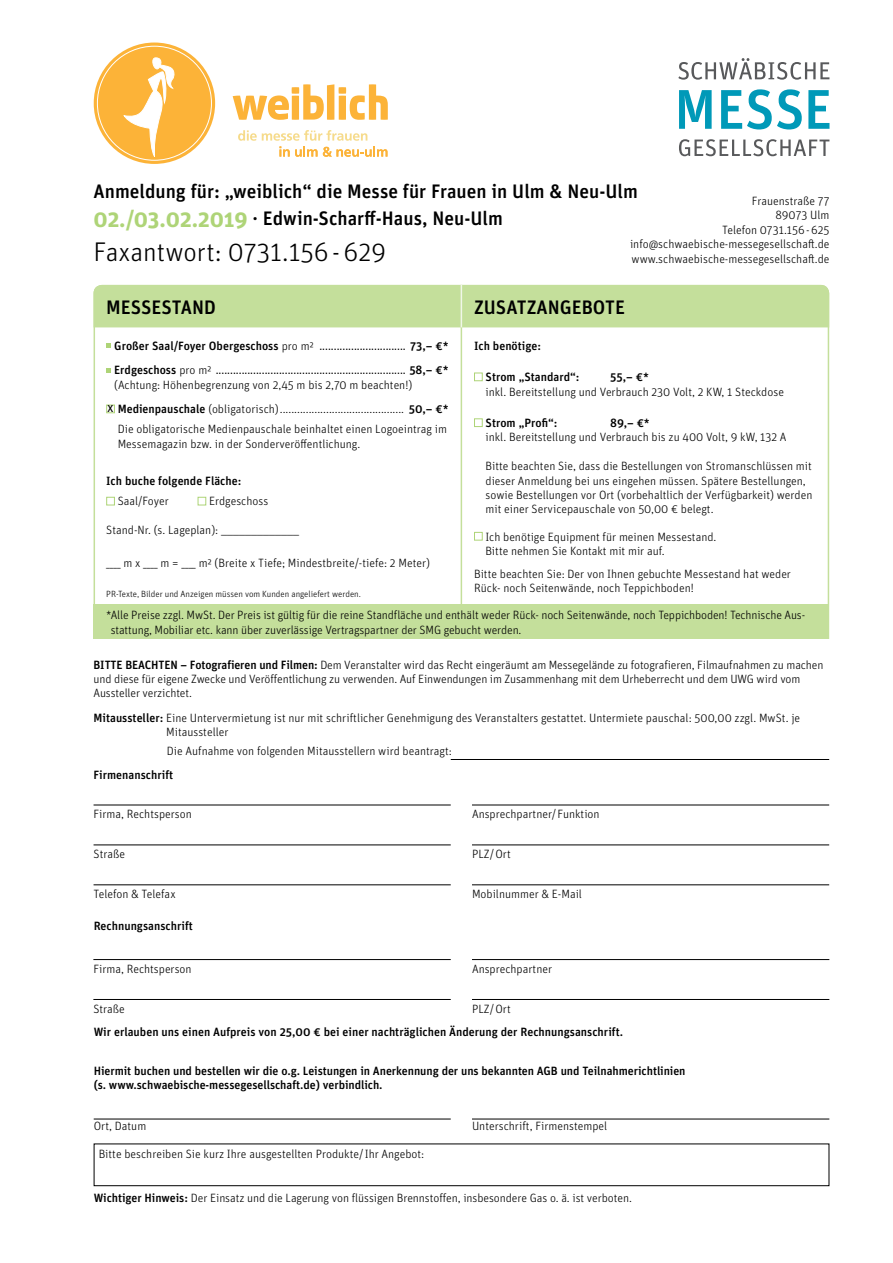
<style>
.page{position:relative;width:893px;height:1263px;background:#fff}
.page>*{position:absolute;margin:0;border:0;box-sizing:border-box;transform-origin:0 0}
.t1{font:300 27px "Unit Pro";color:#000}
.t2{font:500 19.5px/27px "Unit Pro";color:#000}
.t3{font:condensed 13.8px "Frutiger";color:#000}
.t4{font:300 12px/14.4px "Unit Pro";color:#000}
.t5{font:500 12px/14.4px "Unit Pro";color:#000}
.t6{font:condensed 12px/14.4px "Frutiger";color:#000}
.t7{font:300 9px "Unit Pro";color:#000}
.s1{font-weight:700;font-size:22.5px;color:#aed477}
.s2{font-weight:300}
.s3{font-family:"Frutiger";font-weight:400;font-stretch:condensed}
.s4{font-family:"Unit Pro";font-weight:500;font-stretch:normal}
.s5{font-family:"Unit Pro";font-weight:300;font-stretch:normal}
.s6{font-weight:500}
</style>
<div class="page">
<hr style="left:94px;top:805px;width:357px;height:1px;background:#000">
<hr style="left:94px;top:844px;width:357px;height:1px;background:#000">
<hr style="left:94px;top:884px;width:357px;height:1px;background:#000">
<hr style="left:472px;top:805px;width:357px;height:1px;background:#000">
<hr style="left:472px;top:844px;width:357px;height:1px;background:#000">
<hr style="left:472px;top:884px;width:357px;height:1px;background:#000">
<hr style="left:451px;top:759px;width:378px;height:1px;background:#000">
<svg style="left:93px;top:284px;width:737px;height:355px"></svg>
<hr style="left:461px;top:285px;width:1px;height:330px;background:#c4df9b">
<hr style="left:461px;top:285px;width:1px;height:42px;background:#f0f7e8">
<svg style="left:106px;top:343px;width:5px;height:5px"></svg>
<svg style="left:106px;top:368px;width:5px;height:5px"></svg>
<div style="left:106px;top:405px;width:9px;height:8px;border:1px solid #aed477"></div>
<div style="left:106px;top:497px;width:9px;height:8px;border:1px solid #aed477"></div>
<div style="left:198px;top:497px;width:8px;height:8px;border:1px solid #aed477"></div>
<div style="left:474px;top:373px;width:9px;height:8px;border:1px solid #aed477"></div>
<div style="left:474px;top:418px;width:9px;height:9px;border:1px solid #aed477"></div>
<div style="left:474px;top:532px;width:9px;height:8px;border:1px solid #aed477"></div>
<div style="left:94px;top:605px;width:735px;height:34px;background:#c4df9b"></div>
<div style="left:94px;top:43px;width:121px;height:121px;background:#fcb338;border-radius:50%"></div>
<svg style="left:124px;top:58px;width:51px;height:99px"></svg>
<svg style="left:233px;top:84px;width:155px;height:36px"></svg>
<svg style="left:238px;top:130px;width:149px;height:27px"></svg>
<svg style="left:679px;top:58px;width:150px;height:22px"></svg>
<svg style="left:679px;top:90px;width:33px;height:39px"></svg>
<svg style="left:721px;top:89px;width:81px;height:40px"></svg>
<svg style="left:808px;top:90px;width:21px;height:39px"></svg>
<svg style="left:679px;top:139px;width:150px;height:17px"></svg>
<hr style="left:93px;top:959px;width:358px;height:1px;background:#000">
<hr style="left:93px;top:999px;width:358px;height:1px;background:#000">
<hr style="left:472px;top:959px;width:357px;height:1px;background:#000">
<hr style="left:472px;top:999px;width:357px;height:1px;background:#000">
<hr style="left:94px;top:1119px;width:357px;height:1px;background:#000">
<hr style="left:472px;top:1119px;width:357px;height:1px;background:#000">
<div style="left:94px;top:1143px;width:735px;height:43px;border:1px solid #000"></div>
<p class="t2" style="left:94px;top:177px;width:546px">Anmeldung für: „weiblich“ die Messe für Frauen in Ulm &amp; Neu-Ulm<br><span class="s1">02./03.02.2019</span> · Edwin-Scharff-Haus, Neu-Ulm</p>
<p class="t4" style="left:630px;top:193px;width:201px;text-align:right">Frauenstraße 77<br>89073 Ulm<br>Telefon 0731.156-625 info@schwaebische-messegesellschaft.de</p>
<p class="t1" style="left:94px;top:234px;width:294px">Faxantwort: 0731.156-629</p>
<p class="t4" style="left:631px;top:251px;width:200px">www.schwaebische-messegesellschaft.de</p>
<p class="t2" style="left:106px;top:293px;width:111px">MESSESTAND</p>
<p class="t2" style="left:474px;top:293px;width:152px">ZUSATZANGEBOTE</p>
<p class="t5" style="left:114px;top:338px;width:336px">Großer Saal/Foyer Obergeschoss <span class="s2">pro m²</span> <span class="s3">..............................</span> 73,– €*</p>
<p class="t6" style="left:114px;top:363px;width:336px"><span class="s4">Erdgeschoss</span> <span class="s5">pro m²</span> .................................................................. <span class="s4">58,– €* </span><span class="s5">(Achtung: Höhenbegrenzung von 2,45 m bis 2,70 m beachten!)</span></p>
<p class="t4" style="left:118px;top:401px;width:332px"><span class="s6">Medienpauschale</span> (obligatorisch)........................................... <span class="s6">50,– €*</span></p>
<p class="t4" style="left:118px;top:422px;width:331px">Die obligatorische Medienpauschale beinhaltet einen Logoeintrag im<br>Messemagazin bzw. in der Sonderveröffentlichung.</p>
<p class="t5" style="left:106px;top:473px;width:137px">Ich buche folgende Fläche:</p>
<p class="t4" style="left:118px;top:494px;width:53px">Saal/Foyer</p>
<p class="t4" style="left:209px;top:494px;width:61px">Erdgeschoss</p>
<p class="t4" style="left:106px;top:522px;width:194px">Stand-Nr. (s. Lageplan): <span class="s3">_____________</span></p>
<p class="t4" style="left:106px;top:555px;width:325px">____ m x ____ m = ____ m² (Breite x Tiefe; Mindestbreite/-tiefe: 2 Meter)</p>
<p class="t7" style="left:106px;top:588px;width:256px">PR-Texte, Bilder und Anzeigen müssen vom Kunden angeliefert werden.</p>
<p class="t3" style="left:108px;top:399px;width:7px">x</p>
<p class="t5" style="left:474px;top:338px;width:68px">Ich benötige:</p>
<p class="t5" style="left:486px;top:369px;width:95px">Strom „Standard“:</p>
<p class="t4" style="left:486px;top:369px;width:300px;text-indent:125px"><span class="s6">55,– €*<br></span>inkl. Bereitstellung und Verbrauch 230 Volt, 2 KW, 1 Steckdose</p>
<p class="t5" style="left:486px;top:415px;width:74px">Strom „Profi“:</p>
<p class="t4" style="left:486px;top:415px;width:303px;text-indent:125px"><span class="s6">89,– €*<br></span>inkl. Bereitstellung und Verbrauch bis zu 400 Volt, 9 kW, 132 A</p>
<p class="t4" style="left:486px;top:458px;width:328px">Bitte beachten Sie, dass die Bestellungen von Stromanschlüssen mit dieser Anmeldung bei uns eingehen müssen. Spätere Bestellungen, sowie Bestellungen vor Ort (vorbehaltlich der Verfügbarkeit) werden mit einer Servicepauschale von 50,00 € belegt.</p>
<p class="t4" style="left:485px;top:529px;width:233px">Ich benötige Equipment für meinen Messestand.<br>Bitte nehmen Sie Kontakt mit mir auf.</p>
<p class="t4" style="left:474px;top:566px;width:318px">Bitte beachten Sie: Der von Ihnen gebuchte Messestand hat weder<br>Rück- noch Seitenwände, noch Teppichboden!</p>
<p class="t4" style="left:111px;top:608px;width:696px;text-indent:-4px">*Alle Preise zzgl. MwSt. Der Preis ist gültig für die reine Standfläche und enthält weder Rück- noch Seitenwände, noch Teppichboden! Technische Aus&shy;stattung, Mobiliar etc. kann über zuverlässige Vertragspartner der SMG gebucht werden.</p>
<p class="t4" style="left:94px;top:657px;width:731px"><span class="s6">BITTE BEACHTEN – Fotografieren und Filmen:</span> Dem Veranstalter wird das Recht eingeräumt am Messegelände zu fotografieren, Filmaufnahmen zu machen und diese für eigene Zwecke und Veröffentlichung zu verwenden. Auf Einwendungen im Zusammenhang mit dem Urheberrecht und dem UWG wird vom<br>Aussteller verzichtet.</p>
<p class="t4" style="left:166px;top:710px;width:636px;text-indent:-73px"><span class="s6">Mitaussteller:</span> Eine Untervermietung ist nur mit schriftlicher Genehmigung des Veranstalters gestattet. Untermiete pauschal: 500,00 zzgl. MwSt. je<br>Mitaussteller</p>
<p class="t4" style="left:167px;top:743px;width:287px">Die Aufnahme von folgenden Mitausstellern wird beantragt:</p>
<p class="t5" style="left:94px;top:766px;width:81px">Firmenanschrift</p>
<p class="t4" style="left:94px;top:806px;width:100px">Firma, Rechtsperson</p>
<p class="t4" style="left:94px;top:846px;width:33px">Straße</p>
<p class="t4" style="left:94px;top:886px;width:84px">Telefon &amp; Telefax</p>
<p class="t5" style="left:94px;top:918px;width:101px">Rechnungsanschrift</p>
<p class="t4" style="left:93px;top:961px;width:100px">Firma, Rechtsperson</p>
<p class="t4" style="left:93px;top:1001px;width:33px">Straße</p>
<p class="t4" style="left:472px;top:806px;width:129px">Ansprechpartner/ Funktion</p>
<p class="t4" style="left:472px;top:846px;width:40px">PLZ/Ort</p>
<p class="t4" style="left:472px;top:886px;width:111px">Mobilnummer &amp; E-Mail</p>
<p class="t4" style="left:472px;top:961px;width:82px">Ansprechpartner</p>
<p class="t4" style="left:472px;top:1001px;width:40px">PLZ/Ort</p>
<p class="t5" style="left:94px;top:1024px;width:531px">Wir erlauben uns einen Aufpreis von 25,00 € bei einer nachträglichen Änderung der Rechnungsanschrift.</p>
<p class="t5" style="left:94px;top:1063px;width:593px">Hiermit buchen und bestellen wir die o.g. Leistungen in Anerkennung der uns bekannten AGB und Teilnahmerichtlinien (s. www.schwaebische-messegesellschaft.de) verbindlich.</p>
<p class="t4" style="left:94px;top:1118px;width:54px">Ort, Datum</p>
<p class="t4" style="left:472px;top:1118px;width:137px">Unterschrift, Firmenstempel</p>
<p class="t4" style="left:99px;top:1146px;width:327px">Bitte beschreiben Sie kurz Ihre ausgestellten Produkte/Ihr Angebot:</p>
<p class="t4" style="left:94px;top:1191px;width:540px"><span class="s6">Wichtiger Hinweis:</span> Der Einsatz und die Lagerung von flüssigen Brennstoffen, insbesondere Gas o. ä. ist verboten.</p>
</div>
